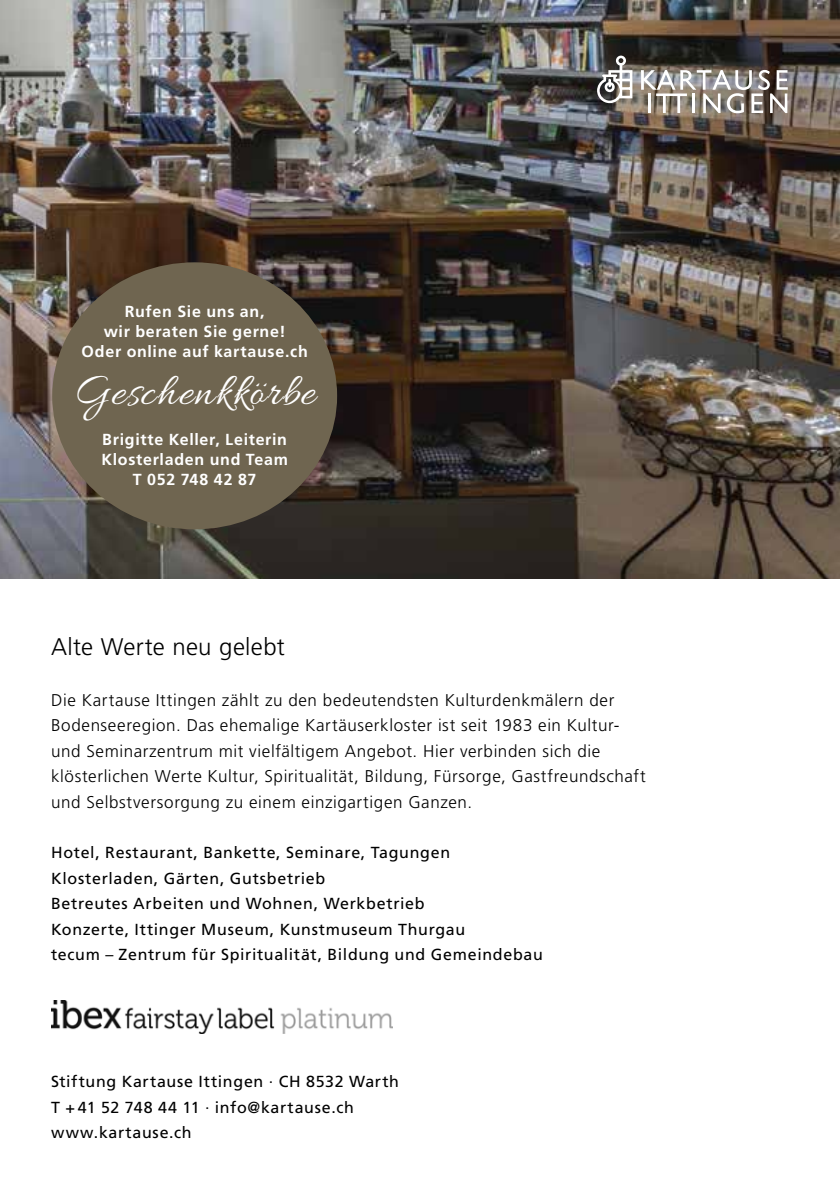
<style>
.page{position:relative;width:840px;height:1191px;background:#fff}
.page>*{position:absolute;margin:0;border:0;box-sizing:border-box;transform-origin:0 0}
.t1{font:46px "Allura";letter-spacing:.03em;color:#fff}
.t2{font:300 24px "Frutiger";letter-spacing:.01em;color:#000}
.t3{font:300 17px/25.4px "Frutiger";letter-spacing:.035em;color:#000}
.t4{font:16px/25.4px "Frutiger";letter-spacing:.04em;color:#000}
.t5{font:700 16px/20px "Frutiger LT Pro";letter-spacing:.045em;color:#fff;text-align:center}
</style>
<div class="page">
<img style="left:0;top:0;width:839px;height:578px">
<div style="left:52px;top:262px;width:285px;height:267px;background:#6f6550;border-radius:50%"></div>
<img style="left:51px;top:1000px;width:341px;height:33px">
<div style="left:615px;top:56px;width:10px;height:10px;border:3px solid #fff;border-radius:50%"></div>
<svg style="left:640px;top:70px;width:147px;height:43px"></svg>
<svg style="left:596px;top:64px;width:37px;height:39px"></svg>
<p class="t5" style="left:81px;top:301px;width:227px">Rufen Sie uns an,<br>wir beraten Sie gerne!<br>Oder online auf kartause.ch</p>
<h1 class="t1" style="left:74px;top:366px;width:242px">Geschenkkörbe</h1>
<p class="t5" style="left:101px;top:429px;width:188px">Brigitte Keller, Leiterin<br>Klosterladen und Team<br>T 052 748 42 87</p>
<h2 class="t2" style="left:51px;top:633px;width:235px">Alte Werte neu gelebt</h2>
<p class="t3" style="left:51px;top:687px;width:596px">Die Kartause Ittingen zählt zu den bedeutendsten Kulturdenkmälern der Bodenseeregion. Das ehemalige Kartäuserkloster ist seit 1983 ein Kultur&shy;und Seminarzentrum mit vielfältigem Angebot. Hier verbinden sich die klösterlichen Werte Kultur, Spiritualität, Bildung, Fürsorge, Gastfreundschaft und Selbstversorgung zu einem einzigartigen Ganzen.</p>
<p class="t4" style="left:51px;top:840px;width:493px">Hotel, Restaurant, Bankette, Seminare, Tagungen Klosterladen, Gärten, Gutsbetrieb<br>Betreutes Arbeiten und Wohnen, Werkbetrieb<br>Konzerte, Ittinger Museum, Kunstmuseum Thurgau<br>tecum – Zentrum für Spiritualität, Bildung und Gemeindebau</p>
<p class="t4" style="left:51px;top:1069px;width:349px">Stiftung Kartause Ittingen · CH 8532 Warth<br>T + 41 52 748 44 11 · info@kartause.ch www.kartause.ch</p>
</div>
